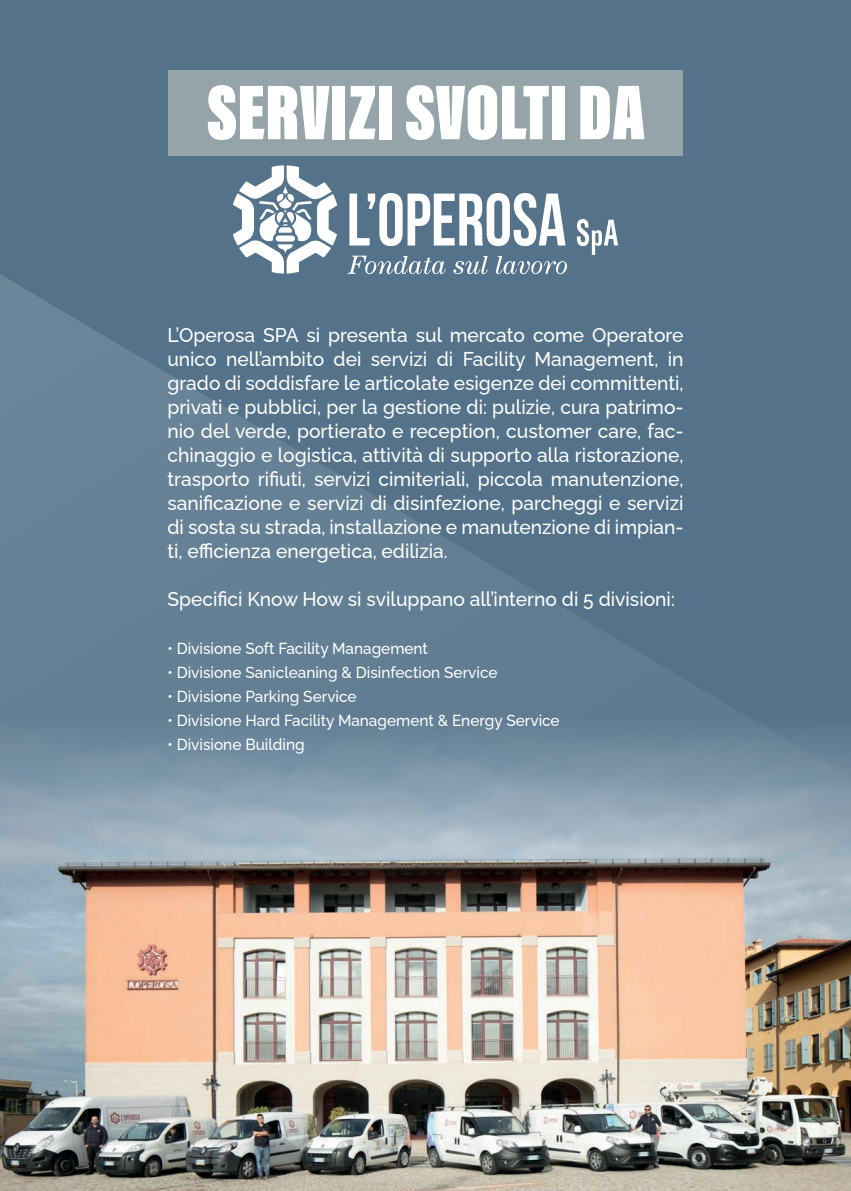
<style>
.page{position:relative;width:851px;height:1191px;background:#fff}
.page>*{position:absolute;margin:0;border:0;box-sizing:border-box;transform-origin:0 0}
.t1{font:900 80px "Acumin Pro Extra Cond";color:#fff}
.t2{font:500 20px/24px "Raleway";color:#fff;text-align:justify;scale:.96 1}
.t3{font:500 16px "Raleway";color:#fff;scale:.96 1}
</style>
<div class="page">
<div style="left:0;top:0;width:850px;height:1191px;background:#54738a"></div>
<svg style="left:0;top:274px;width:659px;height:397px;fill:#607c92"></svg>
<div style="left:168px;top:71px;width:515px;height:85px;background:#94a4a9"></div>
<img style="left:0;top:671px;width:850px;height:520px">
<svg style="left:233px;top:165px;width:104px;height:109px"></svg>
<svg style="left:347px;top:256px;width:98px;height:18px"></svg>
<svg style="left:453px;top:256px;width:35px;height:18px"></svg>
<svg style="left:496px;top:256px;width:71px;height:18px"></svg>
<svg style="left:349px;top:193px;width:216px;height:53px"></svg>
<svg style="left:577px;top:219px;width:41px;height:36px"></svg>
<h1 class="t1" style="left:206px;top:64px;width:441px">SERVIZI SVOLTI DA</h1>
<p class="t2" style="left:167px;top:321px;width:539px">L’Operosa SPA si presenta sul mercato come Operatore unico nell’ambito dei servizi di Facility Management, in grado di soddisfare le articolate esigenze dei committenti, privati e pubblici, per la gestione di: pulizie, cura patrimo&shy;nio del verde, portierato e reception, customer care, fac&shy;chinaggio e logistica, attività di supporto alla ristorazione, trasporto rifiuti, servizi cimiteriali, piccola manutenzione, sanificazione e servizi di disinfezione, parcheggi e servizi di sosta su strada, installazione e manutenzione di impian&shy;ti, efficienza energetica, edilizia.</p>
<p class="t2" style="left:167px;top:585px;width:530px">Specifici Know How si sviluppano all’interno di 5 divisioni:</p>
<p class="t3" style="left:167px;top:636px;width:273px">• Divisione Soft Facility Management</p>
<p class="t3" style="left:167px;top:660px;width:345px">• Divisione Sanicleaning &amp; Disinfection Service</p>
<p class="t3" style="left:167px;top:684px;width:199px">• Divisione Parking Service</p>
<p class="t3" style="left:167px;top:708px;width:410px">• Divisione Hard Facility Management &amp; Energy Service</p>
<p class="t3" style="left:167px;top:732px;width:144px">• Divisione Building</p>
</div>
